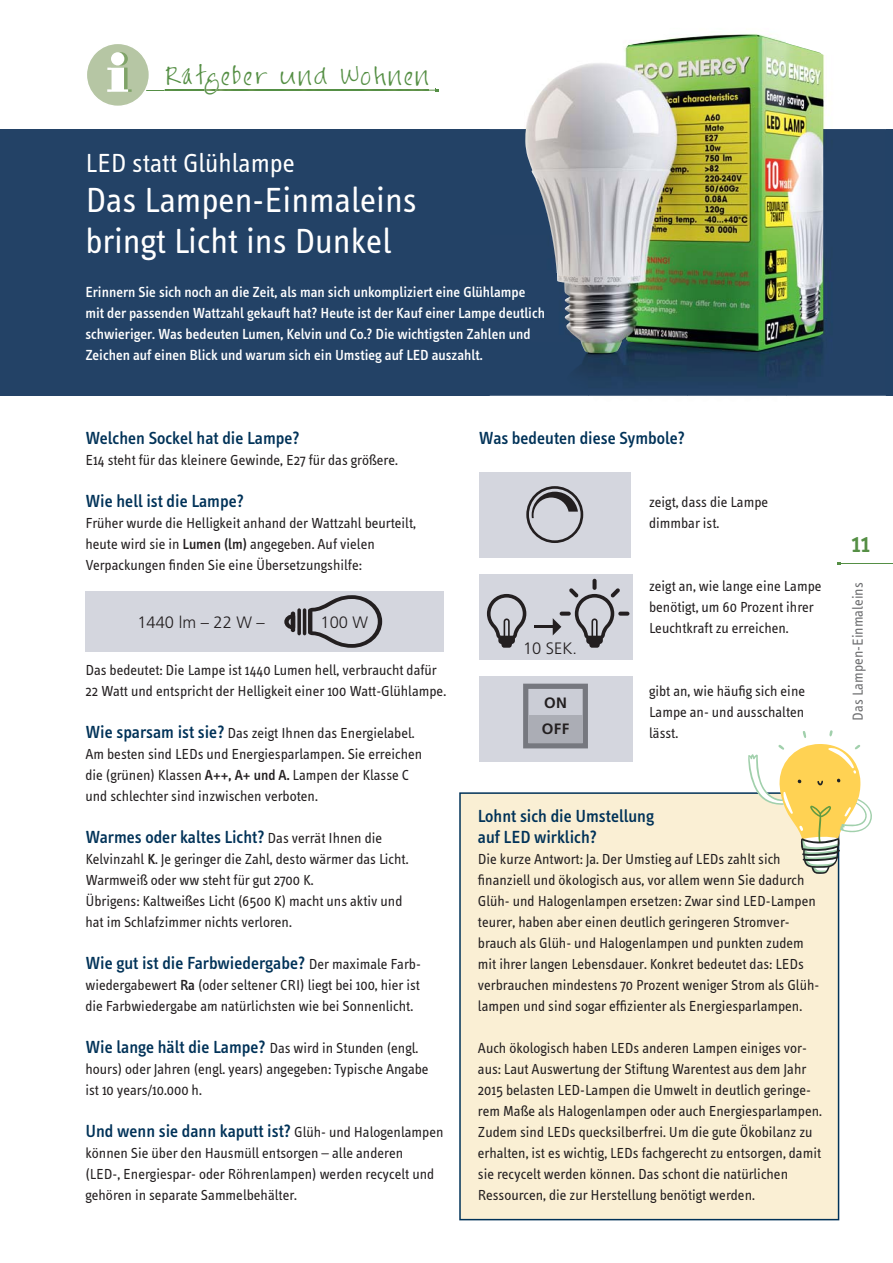
<style>
.page{position:relative;width:893px;height:1263px;background:#fff}
.page>*{position:absolute;margin:0;border:0;box-sizing:border-box;transform-origin:0 0}
.t1{font:36px/40.5px "Info Text";color:#fff}
.t2{font:27px "Info Text";color:#fff}
.t3{font:500 27px "Info Text";color:#558f45}
.t4{font:21px "FG Jayne Print";letter-spacing:.1em;color:#558f45}
.t5{font:500 18px/21px "Info Text";color:#003258}
.t6{font:300 16.5px "Frutiger LT Pro";color:#231f20}
.t7{font:15px/21px "Info Text";color:#231f20}
.t8{font:500 15px/21px "Info Text";color:#fff}
.t9{font:15px "Info Text";color:#6d6e70}
.t10{font:700 15px/26.4px "Frutiger LT Pro";color:#231f20}
.s1{font-weight:500}
.s2{font-weight:500;font-size:18px;color:#003258}
.s3{font-weight:400;font-size:15px;color:#231f20}
</style>
<div class="page">
<hr style="left:118px;top:90px;width:319px;height:1px;background:#558f45">
<svg style="left:87px;top:44px;width:62px;height:62px"></svg>
<img style="left:166px;top:89px;width:262px;height:1px">
<img style="left:204px;top:90px;width:219px;height:1px">
<hr style="left:839px;top:563px;width:53px;height:1px;background:#558f45">
<div style="left:459px;top:792px;width:380px;height:428px;background:#faefd4"></div>
<div style="left:479px;top:472px;width:151px;height:85px;background:#d4d6de"></div>
<div style="left:479px;top:574px;width:153px;height:85px;background:#d4d6de"></div>
<div style="left:479px;top:676px;width:153px;height:85px;background:#d4d6de"></div>
<div style="left:85px;top:591px;width:359px;height:61px;background:#d4d6de"></div>
<div style="left:0;top:129px;width:892px;height:267px;background:#234266"></div>
<svg style="left:523px;top:684px;width:65px;height:64px"></svg>
<div style="left:528px;top:716px;width:54px;height:27px;background:#abadb5"></div>
<svg style="left:592px;top:579px;width:4px;height:11px"></svg>
<svg style="left:559px;top:612px;width:11px;height:4px"></svg>
<svg style="left:618px;top:612px;width:11px;height:4px"></svg>
<svg style="left:487px;top:594px;width:39px;height:54px"></svg>
<svg style="left:569px;top:588px;width:51px;height:60px"></svg>
<hr style="left:534px;top:625px;width:22px;height:3px;background:#231f20">
<svg style="left:552px;top:618px;width:9px;height:17px"></svg>
<svg style="left:526px;top:486px;width:57px;height:57px"></svg>
<svg style="left:308px;top:595px;width:74px;height:53px"></svg>
<hr style="left:303px;top:608px;width:3px;height:27px;background:#231f20;border-radius:2px">
<svg style="left:297px;top:608px;width:4px;height:27px"></svg>
<hr style="left:291px;top:612px;width:4px;height:20px;background:#231f20;border-radius:2px">
<svg style="left:284px;top:614px;width:7px;height:15px"></svg>
<img style="left:490px;top:33px;width:395px;height:348px">
<img style="left:490px;top:395px;width:395px;height:1px">
<img style="left:490px;top:286px;width:35px;height:14px">
<img style="left:490px;top:307px;width:35px;height:14px">
<img style="left:490px;top:328px;width:35px;height:14px">
<img style="left:525px;top:35px;width:298px;height:318px">
<svg style="left:747px;top:730px;width:125px;height:146px"></svg>
<h3 class="t4" style="left:166px;top:66px;width:264px">Ratgeber und Wohnen</h3>
<h2 class="t2" style="left:85px;top:153px;width:211px">LED statt Glühlampe</h2>
<h1 class="t1" style="left:85px;top:183px;width:333px">Das Lampen-Einmaleins bringt Licht ins Dunkel</h1>
<p class="t8" style="left:85px;top:282px;width:461px">Erinnern Sie sich noch an die Zeit, als man sich unkompliziert eine Glühlampe mit der passenden Wattzahl gekauft hat? Heute ist der Kauf einer Lampe deutlich schwieriger. Was bedeuten Lumen, Kelvin und Co.? Die wichtigsten Zahlen und Zeichen auf einen Blick und warum sich ein Umstieg auf LED auszahlt.</p>
<p class="t5" style="left:85px;top:429px;width:216px">Welchen Sockel hat die Lampe?</p>
<p class="t7" style="left:85px;top:450px;width:314px">E14 steht für das kleinere Gewinde, E27 für das größere.</p>
<p class="t5" style="left:85px;top:492px;width:160px">Wie hell ist die Lampe?</p>
<p class="t7" style="left:85px;top:513px;width:332px">Früher wurde die Helligkeit anhand der Wattzahl beurteilt, heute wird sie in <span class="s1">Lumen (lm)</span> angegeben. Auf vielen<br>Verpackungen finden Sie eine Übersetzungshilfe:</p>
<p class="t6" style="left:137px;top:613px;width:129px">1440 lm – 22 W –</p>
<p class="t6" style="left:320px;top:613px;width:49px">100 W</p>
<p class="t7" style="left:85px;top:660px;width:362px">Das bedeutet: Die Lampe ist 1440 Lumen hell, verbraucht dafür<br>22 Watt und entspricht der Helligkeit einer 100 Watt-Glühlampe.</p>
<p class="t7" style="left:85px;top:723px;width:338px"><span class="s2">Wie sparsam ist sie?</span> Das zeigt Ihnen das Energielabel.<br>Am besten sind LEDs und Energiesparlampen. Sie erreichen die (grünen) Klassen <span class="s1">A++, A+ und A.</span> Lampen der Klasse C und schlechter sind inzwischen verboten.</p>
<p class="t5" style="left:85px;top:828px;width:298px">Warmes oder kaltes Licht? <span class="s3">Das verrät Ihnen die</span></p>
<p class="t7" style="left:85px;top:849px;width:324px">Kelvinzahl <span class="s1">K</span>. Je geringer die Zahl, desto wärmer das Licht.<br>Warmweiß oder ww steht für gut 2700 K.<br>Übrigens: Kaltweißes Licht (6500 K) macht uns aktiv und hat im Schlafzimmer nichts verloren.</p>
<p class="t5" style="left:85px;top:954px;width:337px">Wie gut ist die Farbwiedergabe? <span class="s3">Der maximale Farb-</span></p>
<p class="t7" style="left:85px;top:975px;width:336px">wiedergabewert <span class="s1">Ra</span> (oder seltener CRI) liegt bei 100, hier ist die Farbwiedergabe am natürlichsten wie bei Sonnenlicht.</p>
<p class="t7" style="left:85px;top:1038px;width:344px"><span class="s2">Wie lange hält die Lampe?</span> Das wird in Stunden (engl. hours) oder Jahren (engl. years) angegeben: Typische Angabe ist 10 years/10.000 h.</p>
<p class="t5" style="left:85px;top:1122px;width:359px">Und wenn sie dann kaputt ist? <span class="s3">Glüh- und Halogenlampen</span></p>
<p class="t7" style="left:85px;top:1143px;width:350px">können Sie über den Hausmüll entsorgen – alle anderen (LED-, Energiespar- oder Röhrenlampen) werden recycelt und gehören in separate Sammelbehälter.</p>
<p class="t5" style="left:479px;top:429px;width:208px">Was bedeuten diese Symbole?</p>
<p class="t7" style="left:649px;top:492px;width:121px">zeigt, dass die Lampe dimmbar ist.</p>
<p class="t6" style="left:523px;top:638px;width:56px">10 SEK.</p>
<p class="t10" style="left:542px;top:690px;width:29px">ON<br>OFF</p>
<p class="t7" style="left:649px;top:576px;width:174px">zeigt an, wie lange eine Lampe benötigt, um 60 Prozent ihrer<br>Leuchtkraft zu erreichen.</p>
<p class="t7" style="left:649px;top:681px;width:157px;text-align:justify">gibt an, wie häufig sich eine Lampe an- und ausschalten lässt.</p>
<p class="t5" style="left:478px;top:807px;width:178px">Lohnt sich die Umstellung auf LED wirklich?</p>
<p class="t7" style="left:478px;top:849px;width:343px">Die kurze Antwort: Ja. Der Umstieg auf LEDs zahlt sich finanziell und ökologisch aus, vor allem wenn Sie dadurch Glüh- und Halogenlampen ersetzen: Zwar sind LED-Lampen teurer, haben aber einen deutlich geringeren Stromver&shy;brauch als Glüh- und Halogenlampen und punkten zudem mit ihrer langen Lebensdauer. Konkret bedeutet das: LEDs verbrauchen mindestens 70 Prozent weniger Strom als Glüh&shy;lampen und sind sogar effizienter als Energiesparlampen.</p>
<p class="t7" style="left:478px;top:1038px;width:345px">Auch ökologisch haben LEDs anderen Lampen einiges vor&shy;aus: Laut Auswertung der Stiftung Warentest aus dem Jahr 2015 belasten LED-Lampen die Umwelt in deutlich geringe&shy;rem Maße als Halogenlampen oder auch Energiesparlampen.<br>Zudem sind LEDs quecksilberfrei. Um die gute Ökobilanz zu erhalten, ist es wichtig, LEDs fachgerecht zu entsorgen, damit sie recycelt werden können. Das schont die natürlichen Ressourcen, die zur Herstellung benötigt werden.</p>
<h2 class="t3" style="left:851px;top:533px;width:20px">11</h2>
<p class="t9" style="left:852px;top:721px;width:139px;rotate:-90deg">Das Lampen-Einmaleins</p>
</div>
